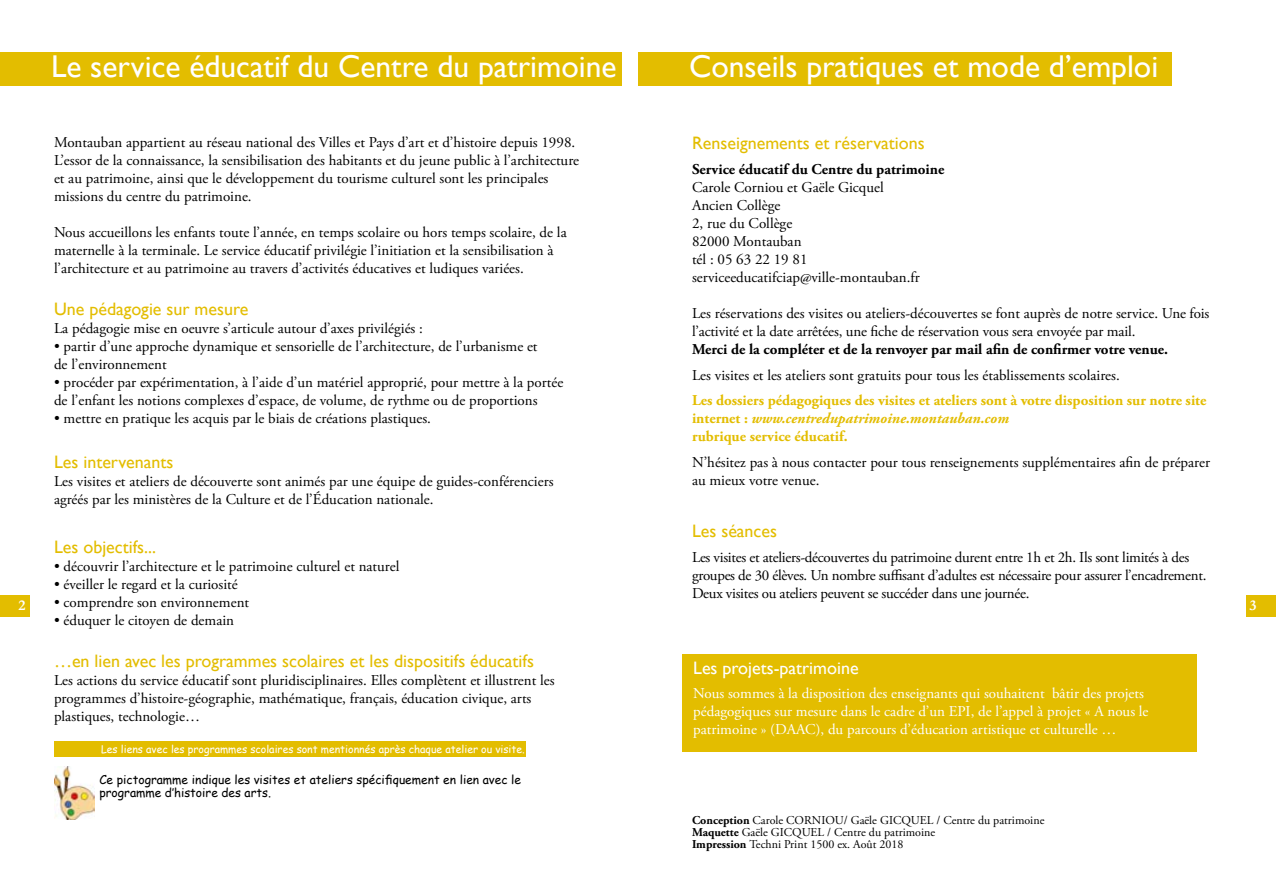
<style>
.page{position:relative;width:1276px;height:893px;background:#fff}
.page>*{position:absolute;margin:0;border:0;box-sizing:border-box;transform-origin:0 0}
.t1{font:31.5px "Gill Sans";color:#fff}
.t2{font:18px "Gill Sans";color:#e3bd00}
.t3{font:18px "Gill Sans";color:#fff}
.t4{font:15px/18px "Adobe Garamond Pro";color:#000}
.t5{font:15px/18px "Adobe Garamond Pro";letter-spacing:-.02em;color:#000}
.t6{font:15px/18px "Adobe Garamond Pro";color:#fff}
.t7{font:700 15px/18px "Adobe Garamond Pro";color:#e3bd00}
.t8{font:700 15px "Adobe Garamond Pro";color:#000}
.t9{font:700 15px "Garamond";color:#fff}
.t10{font:12px/12px "Adobe Garamond Pro";color:#000}
.t11{font:12px/13.5px "Comic Sans MS";color:#000}
.t12{font:10.5px "Comic Sans MS";color:#fff}
.s1{font-family:"Comic Sans MS";font-size:10.5px;color:#fff}
.s2{font-style:italic}
.s3{font-weight:700}
</style>
<div class="page">
<div style="left:0;top:53px;width:622px;height:33px;background:#e3bd00"></div>
<div style="left:0;top:595px;width:30px;height:22px;background:#e3bd00"></div>
<div style="left:54px;top:741px;width:472px;height:16px;background:#e3bd00"></div>
<img style="left:54px;top:767px;width:41px;height:52px">
<div style="left:682px;top:654px;width:515px;height:98px;background:#e3bd00"></div>
<div style="left:638px;top:53px;width:533px;height:33px;background:#e3bd00"></div>
<div style="left:1246px;top:595px;width:30px;height:22px;background:#e3bd00"></div>
<p class="t9" style="left:18px;top:595px;width:9px">2</p>
<h1 class="t1" style="left:51px;top:48px;width:567px">Le service éducatif du Centre du patrimoine</h1>
<p class="t4" style="left:54px;top:134px;width:526px">Montauban appartient au réseau national des Villes et Pays d’art et d’histoire depuis 1998.<br>L’essor de la connaissance, la sensibilisation des habitants et du jeune public à l’architecture et au patrimoine, ainsi que le développement du tourisme culturel sont les principales missions du centre du patrimoine.</p>
<p class="t4" style="left:54px;top:224px;width:514px">Nous accueillons les enfants toute l’année, en temps scolaire ou hors temps scolaire, de la maternelle à la terminale. Le service éducatif privilégie l’initiation et la sensibilisation à l’architecture et au patrimoine au travers d’activités éducatives et ludiques variées.</p>
<p class="t2" style="left:54px;top:299px;width:196px">Une pédagogie sur mesure</p>
<p class="t4" style="left:54px;top:320px;width:370px">La pédagogie mise en oeuvre s’articule autour d’axes privilégiés :</p>
<p class="t4" style="left:54px;top:338px;width:485px">• partir d’une approche dynamique et sensorielle de l’architecture, de l’urbanisme et de l’environnement</p>
<p class="t4" style="left:54px;top:374px;width:511px">• procéder par expérimentation, à l’aide d’un matériel approprié, pour mettre à la portée de l’enfant les notions complexes d’espace, de volume, de rythme ou de proportions</p>
<p class="t4" style="left:54px;top:410px;width:378px">• mettre en pratique les acquis par le biais de créations plastiques.</p>
<p class="t2" style="left:54px;top:451px;width:121px">Les intervenants</p>
<p class="t4" style="left:54px;top:473px;width:501px">Les visites et ateliers de découverte sont animés par une équipe de guides-conférenciers agréés par les ministères de la Culture et de l’éducation nationale.</p>
<p class="t2" style="left:54px;top:536px;width:103px">Les objectifs...</p>
<p class="t4" style="left:54px;top:557px;width:347px">• découvrir l’architecture et le patrimoine culturel et naturel</p>
<p class="t4" style="left:54px;top:575px;width:185px">• éveiller le regard et la curiosité</p>
<p class="t4" style="left:54px;top:593px;width:197px">• comprendre son environnement</p>
<p class="t4" style="left:54px;top:611px;width:182px">• éduquer le citoyen de demain</p>
<p class="t2" style="left:54px;top:650px;width:481px">…en lien avec les programmes scolaires et les dispositifs éducatifs</p>
<p class="t4" style="left:54px;top:672px;width:502px">Les actions du service éducatif sont pluridisciplinaires. Elles complètent et illustrent les programmes d’histoire-géographie, mathématique, français, éducation civique, arts plastiques, technologie…<span class="s1">W</span></p>
<p class="t12" style="left:101px;top:741px;width:425px">Les liens avec les programmes scolaires sont mentionnés après chaque atelier ou visite.</p>
<p class="t11" style="left:99px;top:772px;width:423px">Ce pictogramme indique les visites et ateliers spécifiquement en lien avec le programme d’histoire des arts.</p>
<h1 class="t1" style="left:689px;top:48px;width:471px">Conseils pratiques et mode d’emploi</h1>
<p class="t2" style="left:692px;top:132px;width:234px">Renseignements et réservations</p>
<p class="t8" style="left:692px;top:161px;width:254px">Service éducatif du Centre du patrimoine</p>
<p class="t4" style="left:692px;top:179px;width:229px">Carole Corniou et Gaële Gicquel<br>Ancien Collège<br>2, rue du Collège<br>82000 Montauban<br>tél : 05 63 22 19 81 serviceeducatifciap@ville-montauban.fr</p>
<p class="t4" style="left:692px;top:305px;width:519px">Les réservations des visites ou ateliers-découvertes se font auprès de notre service. Une fois l’activité et la date arrêtées, une fiche de réservation vous sera envoyée par mail.</p>
<p class="t8" style="left:692px;top:341px;width:477px">Merci de la compléter et de la renvoyer par mail afin de confirmer votre venue.</p>
<p class="t4" style="left:692px;top:366px;width:429px">Les visites et les ateliers sont gratuits pour tous les établissements scolaires.</p>
<p class="t7" style="left:692px;top:392px;width:516px">Les dossiers pédagogiques des visites et ateliers sont à votre disposition sur notre site internet : <span class="s2">www.centredupatrimoine.montauban.com<br></span>rubrique service éducatif.</p>
<p class="t4" style="left:692px;top:453px;width:519px">N’hésitez pas à nous contacter pour tous renseignements supplémentaires afin de préparer au mieux votre venue.</p>
<p class="t2" style="left:692px;top:520px;width:87px">Les séances</p>
<p class="t5" style="left:692px;top:549px;width:516px">Les visites et ateliers-découvertes du patrimoine durent entre 1h et 2h. Ils sont limités à des groupes de 30 élèves. Un nombre suffisant d’adultes est nécessaire pour assurer l’encadrement.<br>Deux visites ou ateliers peuvent se succéder dans une journée.</p>
<p class="t3" style="left:693px;top:658px;width:167px">Les projets-patrimoine</p>
<p class="t6" style="left:693px;top:685px;width:457px">Nous sommes à la disposition des enseignants qui souhaitent bâtir des projets pédagogiques sur mesure dans le cadre d’un EPI, de l’appel à projet « A nous le patrimoine » (DAAC), du parcours d’éducation artistique et culturelle …</p>
<p class="t10" style="left:692px;top:815px;width:354px"><span class="s3">Conception</span> Carole CORNIOU/ Gaële GICQUEL / Centre du patrimoine<br><span class="s3">Maquette</span> Gaële GICQUEL / Centre du patrimoine<br><span class="s3">Impression</span> Techni Print 1500 ex. Août 2018</p>
<p class="t9" style="left:1249px;top:595px;width:9px">3</p>
</div>
